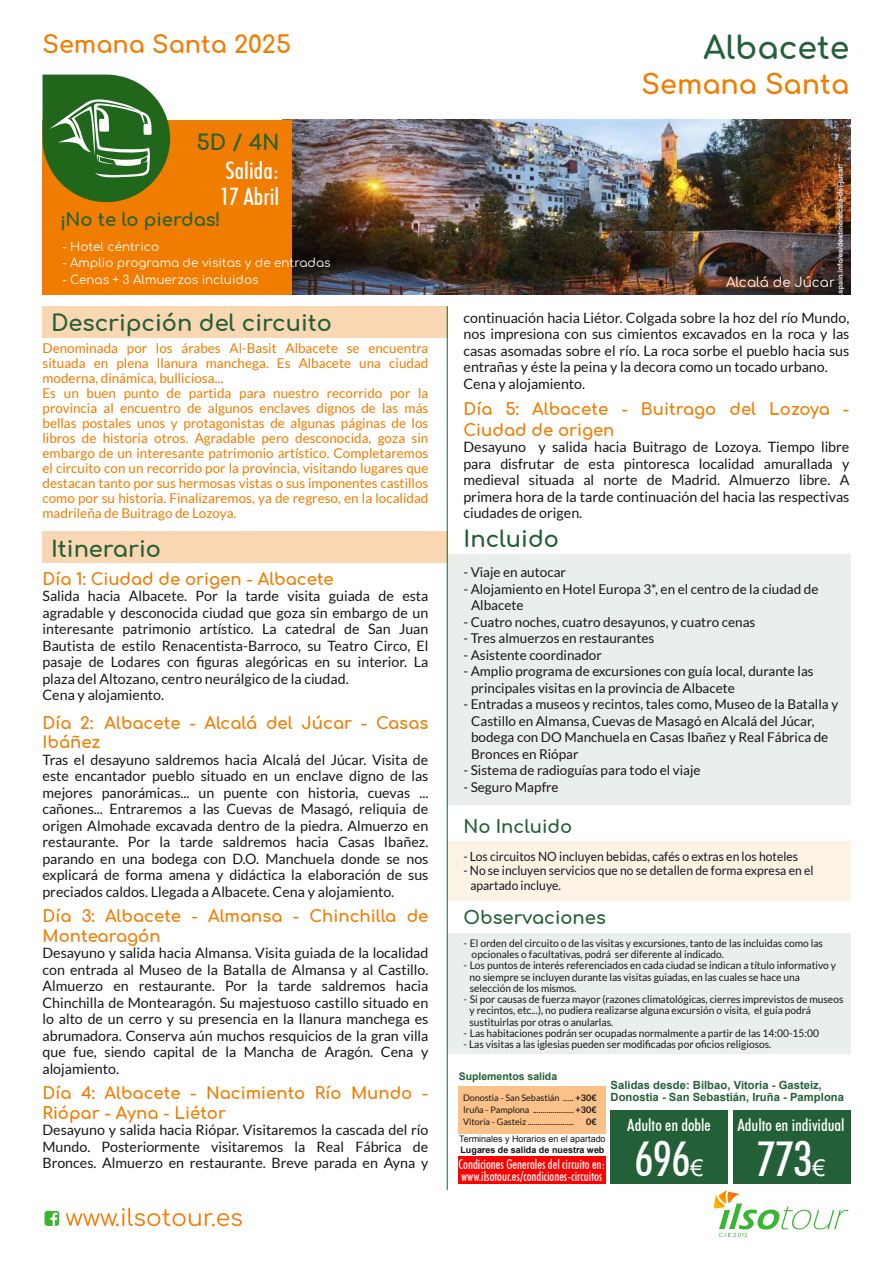
<style>
.page{position:relative;width:893px;height:1263px;background:#fff}
.page>*{position:absolute;margin:0;border:0;box-sizing:border-box;transform-origin:0 0}
.t1{font:500 condensed 48px "Futura BT";color:#fff}
.t2{font:700 31.5px "Comfortaa";color:#236037}
.t3{font:700 27px "Comfortaa";color:#f07c00}
.t4{font:700 24px "Comfortaa";color:#f07c00}
.t5{font:500 condensed 24px/25.5px "Futura BT";color:#fff}
.t6{font:700 22.5px "Comfortaa";color:#236037}
.t7{font:700 21px "Comfortaa";color:#236037}
.t8{font:700 18px "Comfortaa";color:#236037}
.t9{font:500 condensed 16.95px "Futura BT";color:#fff}
.t10{font:700 16.5px/19.5px "Comfortaa";color:#f07c00}
.t11{font:14.25px/16.5px "Lato";color:#181715;text-align:justify}
.t12{font:13.5px/15px "Lato";color:#f07c00}
.t13{font:13.5px/16.5px "Lato";color:#181715}
.t14{font:500 condensed 13.5px/12px "Futura BT";color:#fff;scale:.93 1}
.t15{font:13.5px "Comfortaa";color:#fff}
.t16{font:12.75px/14.2px "Lato";letter-spacing:.005em;color:#181715;scale:.95 1}
.t17{font:12px "Comfortaa";color:#fff}
.t18{font:700 11.25px/12px "Arial";color:#236037}
.t19{font:10.5px/11.2px "Lato";color:#181715}
.t20{font:700 10.5px "Arial";color:#236037}
.t21{font:9px/12px "Lato";letter-spacing:-.005em;color:#181715;text-align:justify}
.t22{font:9px "Arial";letter-spacing:-.005em;color:#181715}
.t23{font:700 9px "Arial";letter-spacing:.005em;color:#181715}
.t24{font:700 9px "Lato";color:#181715}
.s1{font-weight:700}
.s2{font-family:"Arial";font-weight:400;font-stretch:normal;font-size:22.95px}
</style>
<div class="page">
<img style="left:292px;top:120px;width:558px;height:174px">
<div style="left:447px;top:554px;width:403px;height:251px;background:#e9efeb"></div>
<div style="left:447px;top:933px;width:403px;height:121px;background:#e9efeb"></div>
<div style="left:447px;top:841px;width:403px;height:60px;background:#fdf2e6"></div>
<div style="left:43px;top:531px;width:405px;height:32px;background:#fad7b3"></div>
<div style="left:43px;top:306px;width:405px;height:32px;background:#fad7b3"></div>
<hr style="left:447px;top:306px;width:1px;height:884px;background:#236037">
<div style="left:43px;top:120px;width:249px;height:174px;background:#f07c00"></div>
<div style="left:458px;top:1156px;width:147px;height:27px;background:#f00"></div>
<div style="left:458px;top:1086px;width:147px;height:47px;background:#fac189"></div>
<div style="left:610px;top:1110px;width:118px;height:73px;background:#236037"></div>
<div style="left:733px;top:1110px;width:117px;height:73px;background:#236037"></div>
<svg style="left:66px;top:1208px;width:176px;height:18px"></svg>
<svg style="left:44px;top:1210px;width:16px;height:16px"></svg>
<svg style="left:46px;top:1212px;width:11px;height:14px"></svg>
<svg style="left:713px;top:1190px;width:135px;height:47px"></svg>
<svg style="left:43px;top:75px;width:127px;height:127px"></svg>
<h3 class="t4" style="left:43px;top:31px;width:250px">Semana Santa 2025</h3>
<h2 class="t2" style="left:703px;top:29px;width:147px">Albacete</h2>
<h3 class="t3" style="left:642px;top:69px;width:209px">Semana Santa</h3>
<h3 class="t7" style="left:197px;top:131px;width:84px">5D / 4N</h3>
<h3 class="t5" style="left:220px;top:159px;width:61px">Salida:<br>17 Abril</h3>
<p class="t8" style="left:60px;top:212px;width:162px">¡No te lo pierdas!</p>
<p class="t17" style="left:62px;top:240px;width:99px">- Hotel céntrico</p>
<p class="t17" style="left:62px;top:256px;width:270px">- Amplio programa de visitas y de entradas</p>
<p class="t17" style="left:62px;top:273px;width:198px">- Cenas + 3 Almuerzos incluidos</p>
<h3 class="t6" style="left:51px;top:310px;width:282px">Descripción del circuito</h3>
<p class="t12" style="left:43px;top:342px;width:387px">Denominada por los árabes Al-Basit Albacete se encuentra situada en plena llanura manchega. Es Albacete una ciudad moderna, dinámica, bulliciosa...<br>Es un buen punto de partida para nuestro recorrido por la provincia al encuentro de algunos enclaves dignos de las más bellas postales unos y protagonistas de algunas páginas de los libros de historia otros. Agradable pero desconocida, goza sin embargo de un interesante patrimonio artístico. Completaremos el circuito con un recorrido por la provincia, visitando lugares que destacan tanto por sus hermosas vistas o sus imponentes castillos como por su historia. Finalizaremos, ya de regreso, en la localidad madrileña de Buitrago de Lozoya.</p>
<h3 class="t6" style="left:51px;top:536px;width:111px">Itinerario</h3>
<p class="t10" style="left:43px;top:569px;width:293px">Día 1: Ciudad de origen - Albacete</p>
<p class="t11" style="left:43px;top:588px;width:387px;text-align:left">Salida hacia Albacete. Por la tarde visita guiada de esta agradable y desconocida ciudad que goza sin embargo de un interesante patrimonio artístico. La catedral de San Juan Bautista de estilo Renacentista-Barroco, su Teatro Circo, El pasaje de Lodares con figuras alegóricas en su interior. La plaza del Altozano, centro neurálgico de la ciudad.<br>Cena y alojamiento.</p>
<p class="t10" style="left:43px;top:713px;width:387px">Día 2: Albacete - Alcalá del Júcar - Casas<br>Ibáñez</p>
<p class="t11" style="left:43px;top:752px;width:387px">Tras el desayuno saldremos hacia Alcalá del Júcar. Visita de este encantador pueblo situado en un enclave digno de las mejores panorámicas... un puente con historia, cuevas ... cañones... Entraremos a las Cuevas de Masagó, reliquia de origen Almohade excavada dentro de la piedra. Almuerzo en restaurante. Por la tarde saldremos hacia Casas Ibañez. parando en una bodega con D.O. Manchuela donde se nos explicará de forma amena y didáctica la elaboración de sus preciados caldos. Llegada a Albacete. Cena y alojamiento.</p>
<p class="t10" style="left:43px;top:906px;width:387px">Día 3: Albacete - Almansa - Chinchilla de<br>Montearagón</p>
<p class="t11" style="left:43px;top:945px;width:387px">Desayuno y salida hacia Almansa. Visita guiada de la localidad con entrada al Museo de la Batalla de Almansa y al Castillo.<br>Almuerzo en restaurante. Por la tarde saldremos hacia Chinchilla de Montearagón. Su majestuoso castillo situado en lo alto de un cerro y su presencia en la llanura manchega es abrumadora. Conserva aún muchos resquicios de la gran villa que fue, siendo capital de la Mancha de Aragón. Cena y alojamiento.</p>
<p class="t10" style="left:43px;top:1083px;width:387px">Día 4: Albacete - Nacimiento Río Mundo -<br>Riópar - Ayna - Liétor</p>
<p class="t11" style="left:43px;top:1122px;width:387px">Desayuno y salida hacia Riópar. Visitaremos la cascada del río Mundo. Posteriormente visitaremos la Real Fábrica de Bronces. Almuerzo en restaurante. Breve parada en Ayna y</p>
<p class="t15" style="left:726px;top:275px;width:111px">Alcalá de Júcar</p>
<p class="t11" style="left:463px;top:310px;width:387px;text-align:left">continuación hacia Liétor. Colgada sobre la hoz del río Mundo, nos impresiona con sus cimientos excavados en la roca y las casas asomadas sobre el río. La roca sorbe el pueblo hacia sus entrañas y éste la peina y la decora como un tocado urbano.<br>Cena y alojamiento.</p>
<p class="t10" style="left:463px;top:399px;width:387px;line-height:20.7px">Día 5: Albacete - Buitrago del Lozoya -<br>Ciudad de origen</p>
<p class="t11" style="left:463px;top:440px;width:387px">Desayuno y salida hacia Buitrago de Lozoya. Tiempo libre para disfrutar de esta pintoresca localidad amurallada y medieval situada al norte de Madrid. Almuerzo libre. A primera hora de la tarde continuación del hacia las respectivas ciudades de origen.</p>
<h3 class="t6" style="left:463px;top:526px;width:97px">Incluido</h3>
<p class="t13" style="left:463px;top:565px;width:104px">- Viaje en autocar</p>
<p class="t13" style="left:471px;top:581px;width:349px;text-indent:-8px">- Alojamiento en Hotel Europa 3*, en el centro de la ciudad de<br>Albacete</p>
<p class="t13" style="left:463px;top:614px;width:293px">- Cuatro noches, cuatro desayunos, y cuatro cenas</p>
<p class="t13" style="left:463px;top:631px;width:192px">- Tres almuerzos en restaurantes</p>
<p class="t13" style="left:463px;top:647px;width:140px">- Asistente coordinador</p>
<p class="t13" style="left:471px;top:664px;width:344px;text-indent:-8px">- Amplio programa de excursiones con guía local, durante las principales visitas en la provincia de Albacete</p>
<p class="t13" style="left:471px;top:697px;width:369px;text-indent:-8px">- Entradas a museos y recintos, tales como, Museo de la Batalla y Castillo en Almansa, Cuevas de Masagó en Alcalá del Júcar, bodega con DO Manchuela en Casas Ibañez y Real Fábrica de Bronces en Riópar</p>
<p class="t13" style="left:463px;top:763px;width:239px">- Sistema de radioguías para todo el viaje</p>
<p class="t13" style="left:463px;top:779px;width:97px">- Seguro Mapfre</p>
<p class="t8" style="left:463px;top:816px;width:110px">No Incluido</p>
<p class="t16" style="left:463px;top:850px;width:354px">- Los circuitos NO incluyen bebidas, cafés o extras en los hoteles</p>
<p class="t16" style="left:470px;top:864px;width:363px;text-indent:-7px">- No se incluyen servicios que no se detallen de forma expresa en el apartado incluye.</p>
<p class="t8" style="left:463px;top:907px;width:144px">Observaciones</p>
<p class="t19" style="left:472px;top:938px;width:353px;text-indent:-8px">- El orden del circuito o de las visitas y excursiones, tanto de las incluidas como las opcionales o facultativas, podrá ser diferente al indicado.</p>
<p class="t19" style="left:470px;top:960px;width:368px;text-indent:-6px">- Los puntos de interés referenciados en cada ciudad se indican a título informativo y no siempre se incluyen durante las visitas guiadas, en las cuales se hace una selección de los mismos.</p>
<p class="t19" style="left:470px;top:994px;width:375px;text-indent:-6px">- Si por causas de fuerza mayor (razones climatológicas, cierres imprevistos de museos y recintos, etc...), no pudiera realizarse alguna excursión o visita, el guía podrá sustituirlas por otras o anularlas.</p>
<p class="t19" style="left:463px;top:1028px;width:357px">- Las habitaciones podrán ser ocupadas normalmente a partir de las 14:00-15:00</p>
<p class="t19" style="left:463px;top:1039px;width:309px">- Las visitas a las iglesias pueden ser modificadas por oficios religiosos.</p>
<p class="t20" style="left:459px;top:1073px;width:100px">Suplementos salida</p>
<p class="t18" style="left:611px;top:1080px;width:235px">Salidas desde: Bilbao, Vitoria - Gasteiz,<br>Donostia - San Sebastián, Iruña - Pamplona</p>
<p class="t21" style="left:463px;top:1092px;width:135px">Donostia - San Sebastián ..... <span class="s1">+30€ </span>Iruña - Pamplona ..................... <span class="s1">+30€ </span>Vitoria - Gasteiz ........................</p>
<p class="t24" style="left:586px;top:1116px;width:12px">0€</p>
<p class="t9" style="left:737px;top:1118px;width:109px">Adulto en individual</p>
<h1 class="t1" style="left:757px;top:1140px;width:70px">773<span class="s2">€</span></h1>
<p class="t9" style="left:627px;top:1118px;width:85px">Adulto en doble</p>
<h1 class="t1" style="left:635px;top:1140px;width:70px">696<span class="s2">€</span></h1>
<p class="t22" style="left:459px;top:1136px;width:148px">Terminales y Horarios en el apartado</p>
<p class="t23" style="left:460px;top:1146px;width:146px">Lugares de salida de nuestra web</p>
<p class="t14" style="left:458px;top:1159px;width:159px">Condiciones Generales del circuito en: www.ilsotour.es/condiciones-circuitos</p>
</div>
